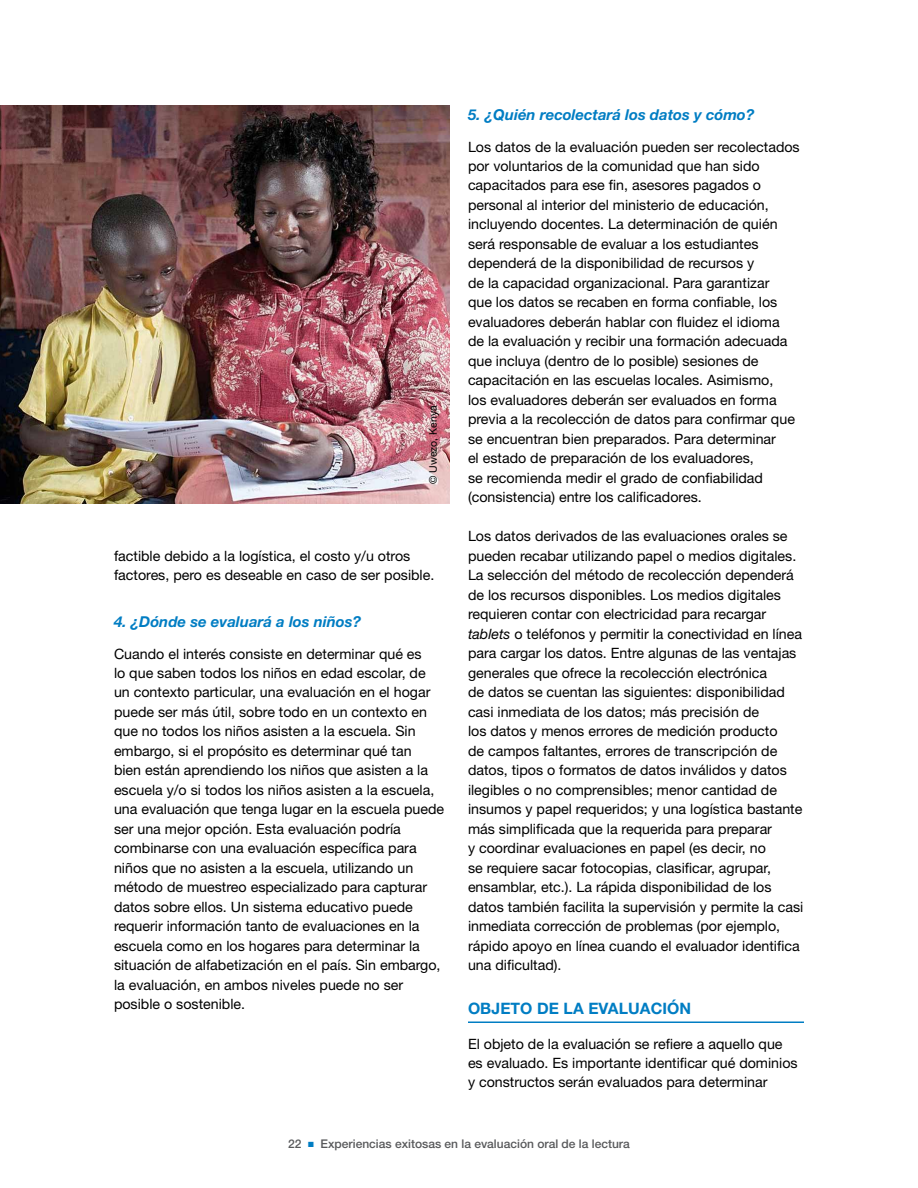
<style>
.page{position:relative;width:918px;height:1188px;background:#fff}
.page>*{position:absolute;margin:0;border:0;box-sizing:border-box;transform-origin:0 0}
.t1{font:700 15.75px "Helvetica Neue LT Std";letter-spacing:.005em;color:#007dc3}
.t2{font:italic 700 15px "Helvetica Neue LT Std";color:#007dc3}
.t3{font:14.25px/19.5px "Helvetica Neue LT Std";color:#000}
.t4{font:500 12px "Helvetica Neue LT Std";color:#58595b}
.t5{font:10.5px "Helvetica Neue LT Std";color:#000}
.s1{font-style:italic}
.s2{color:#007dc3}
</style>
<div class="page">
<hr style="left:468px;top:1022px;width:336px;height:1px;background:#007dc3">
<img style="left:0;top:105px;width:450px;height:399px">
<p class="t5" style="left:427px;top:484px;width:80px;rotate:-90deg">© Uwezo, Kenya</p>
<p class="t3" style="left:114px;top:546px;width:322px">factible debido a la logística, el costo y/u otros factores, pero es deseable en caso de ser posible.</p>
<p class="t2" style="left:114px;top:612px;width:249px">4. ¿Dónde se evaluará a los niños?</p>
<p class="t3" style="left:114px;top:643px;width:332px">Cuando el interés consiste en determinar qué es<br>lo que saben todos los niños en edad escolar, de un contexto particular, una evaluación en el hogar puede ser más útil, sobre todo en un contexto en que no todos los niños asisten a la escuela. Sin embargo, si el propósito es determinar qué tan<br>bien están aprendiendo los niños que asisten a la escuela y/o si todos los niños asisten a la escuela, una evaluación que tenga lugar en la escuela puede ser una mejor opción. Esta evaluación podría combinarse con una evaluación específica para niños que no asisten a la escuela, utilizando un método de muestreo especializado para capturar datos sobre ellos. Un sistema educativo puede requerir información tanto de evaluaciones en la escuela como en los hogares para determinar la situación de alfabetización en el país. Sin embargo, la evaluación, en ambos niveles puede no ser posible o sostenible.</p>
<p class="t2" style="left:468px;top:105px;width:288px">5. ¿Quién recolectará los datos y cómo?</p>
<p class="t3" style="left:468px;top:136px;width:333px">Los datos de la evaluación pueden ser recolectados por voluntarios de la comunidad que han sido capacitados para ese fin, asesores pagados o personal al interior del ministerio de educación, incluyendo docentes. La determinación de quién será responsable de evaluar a los estudiantes dependerá de la disponibilidad de recursos y<br>de la capacidad organizacional. Para garantizar<br>que los datos se recaben en forma confiable, los evaluadores deberán hablar con fluidez el idioma<br>de la evaluación y recibir una formación adecuada que incluya (dentro de lo posible) sesiones de capacitación en las escuelas locales. Asimismo,<br>los evaluadores deberán ser evaluados en forma previa a la recolección de datos para confirmar que se encuentran bien preparados. Para determinar<br>el estado de preparación de los evaluadores,<br>se recomienda medir el grado de confiabilidad (consistencia) entre los calificadores.</p>
<p class="t3" style="left:468px;top:526px;width:337px">Los datos derivados de las evaluaciones orales se pueden recabar utilizando papel o medios digitales.<br>La selección del método de recolección dependerá de los recursos disponibles. Los medios digitales requieren contar con electricidad para recargar <span class="s1">tablets</span> o teléfonos y permitir la conectividad en línea para cargar los datos. Entre algunas de las ventajas generales que ofrece la recolección electrónica<br>de datos se cuentan las siguientes: disponibilidad casi inmediata de los datos; más precisión de<br>los datos y menos errores de medición producto<br>de campos faltantes, errores de transcripción de datos, tipos o formatos de datos inválidos y datos ilegibles o no comprensibles; menor cantidad de insumos y papel requeridos; y una logística bastante más simplificada que la requerida para preparar<br>y coordinar evaluaciones en papel (es decir, no<br>se requiere sacar fotocopias, clasificar, agrupar, ensamblar, etc.). La rápida disponibilidad de los datos también facilita la supervisión y permite la casi inmediata corrección de problemas (por ejemplo, rápido apoyo en línea cuando el evaluador identifica una dificultad).</p>
<p class="t1" style="left:468px;top:999px;width:225px">OBJETO DE LA EVALUACIÓN</p>
<p class="t3" style="left:468px;top:1033px;width:331px">El objeto de la evaluación se refiere a aquello que es evaluado. Es importante identificar qué dominios y constructos serán evaluados para determinar</p>
<p class="t4" style="left:288px;top:1137px;width:343px">22 <span class="s2">■</span> Experiencias exitosas en la evaluación oral de la lectura</p>
</div>
